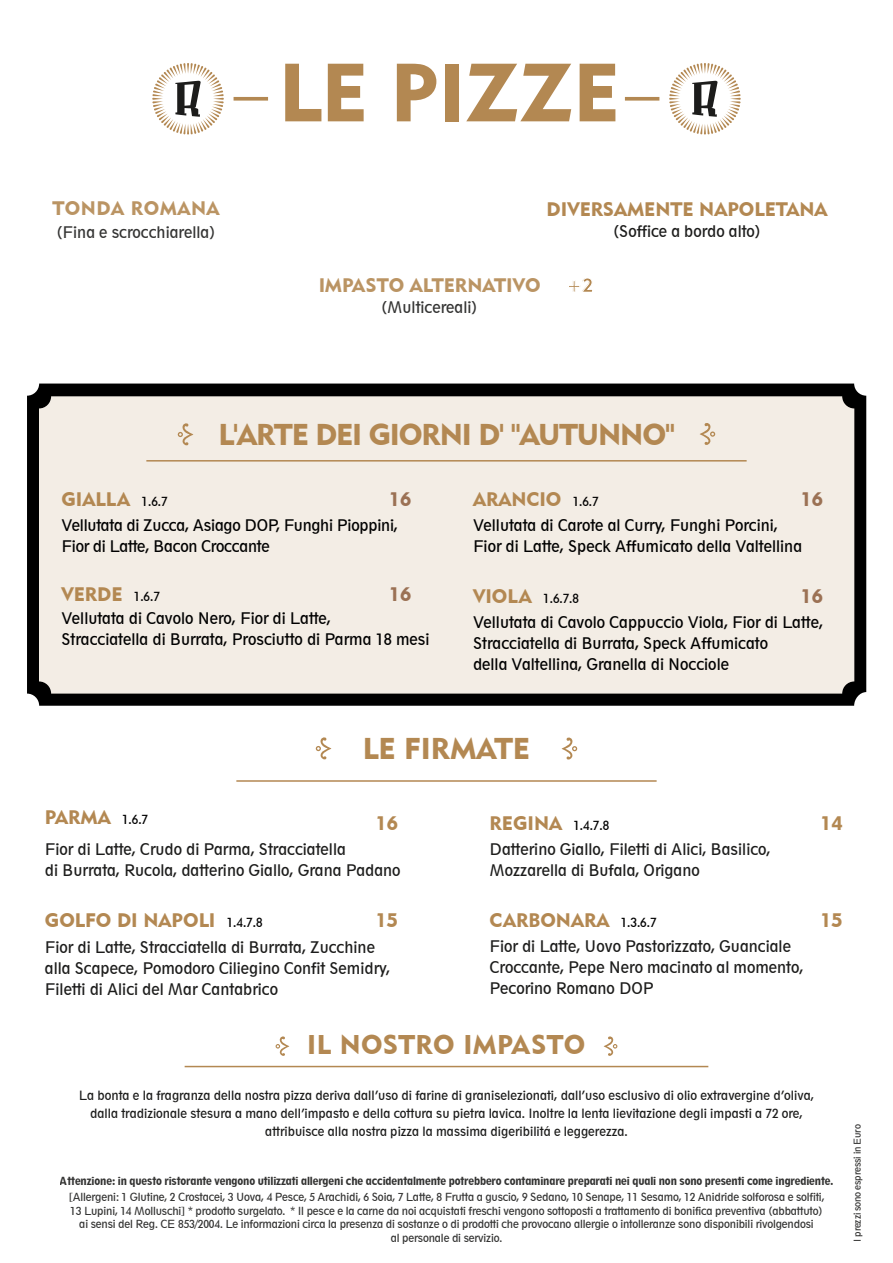
<style>
.page{position:relative;width:893px;height:1263px;background:#fff}
.page>*{position:absolute;margin:0;border:0;box-sizing:border-box;transform-origin:0 0}
.t1{font:81.45px "Geometric 415 BT Black A";letter-spacing:-.005em;color:#b38852}
.t2{font:30px "Geometric 415 BT Black A";letter-spacing:-.035em;color:#b38852}
.t3{font:30px "Geometric 415 BT Black A";color:#b38852}
.t4{font:27px "Geometric 415 BT Black A";letter-spacing:.015em;color:#b38852}
.t5{font:19.5px "Geometric 415 BT Black A";color:#b38852}
.t6{font:19.5px "Geometric 415 BT Black A";letter-spacing:.025em;color:#b38852}
.t7{font:19.5px "Geometric 415 BT Black A";color:#9b7154}
.t8{font:condensed 15px/21px "Geometric 212 BT";color:#1c1c1b}
.t9{font:condensed 15px/21px "Geometric 212 BT";color:#000}
.t10{font:condensed 12px/18px "Geometric 212 BT";color:#1c1c1b;text-align:center}
.t11{font:condensed 12px "Geometric 212 BT";color:#000}
.t12{font:condensed 10.5px/13.5px "Geometric 212 BT";letter-spacing:-.015em;color:#1c1c1b;text-align:center}
.t13{font:800 condensed 10.5px "Geometric 212 BT";letter-spacing:-.015em;color:#1c1c1b}
.t14{font:condensed 9px "Geometric 212 BT";letter-spacing:-.025em;color:#1c1c1b}
.s1{font-family:"Geometric 212 BT";font-stretch:condensed;font-size:12px;color:#000}
.s2{font-family:"Geometric 415 BT Black A";font-stretch:normal;font-size:19.5px;color:#b38852}
</style>
<div class="page">
<svg style="left:27px;top:384px;width:839px;height:322px;background:#0b0b0b"></svg>
<div style="left:39px;top:396px;width:815px;height:297px;background:#f3ede5;border-radius:12px"></div>
<svg style="left:700px;top:423px;width:15px;height:22px"></svg>
<svg style="left:178px;top:423px;width:15px;height:23px"></svg>
<hr style="left:185px;top:1066px;width:523px;height:1px;background:#b38852">
<svg style="left:276px;top:1036px;width:13px;height:20px"></svg>
<svg style="left:604px;top:1036px;width:13px;height:20px"></svg>
<hr style="left:236px;top:780px;width:421px;height:2px;background:#b38852">
<svg style="left:316px;top:737px;width:15px;height:23px"></svg>
<svg style="left:562px;top:737px;width:15px;height:23px"></svg>
<hr style="left:146px;top:460px;width:601px;height:2px;background:#b38852">
<svg style="left:152px;top:63px;width:72px;height:72px"></svg>
<svg style="left:669px;top:63px;width:72px;height:72px"></svg>
<svg style="left:234px;top:97px;width:34px;height:4px"></svg>
<svg style="left:625px;top:97px;width:34px;height:4px"></svg>
<h3 class="t6" style="left:52px;top:197px;width:169px">TONDA ROMANA</h3>
<h3 class="t8" style="left:56px;top:222px;width:161px">(Fina e scrocchiarella)</h3>
<h1 class="t1" style="left:279px;top:43px;width:342px">LE PIZZE</h1>
<h3 class="t5" style="left:547px;top:197px;width:282px">DIVERSAMENTE NAPOLETANA</h3>
<h3 class="t8" style="left:613px;top:221px;width:150px">(Soffice a bordo alto)</h3>
<h3 class="t5" style="left:318px;top:273px;width:224px">IMPASTO ALTERNATIVO</h3>
<h3 class="t8" style="left:381px;top:297px;width:98px">(Multicereali)</h3>
<h3 class="t5" style="left:566px;top:273px;width:29px">+2</h3>
<h2 class="t2" style="left:218px;top:416px;width:458px">L'ARTE DEI GIORNI D' "AUTUNNO"</h2>
<h3 class="t5" style="left:61px;top:488px;width:108px">GIALLA <span class="s1">1.6.7</span></h3>
<h3 class="t7" style="left:389px;top:488px;width:24px">16</h3>
<h3 class="t9" style="left:61px;top:515px;width:338px">Vellutata di Zucca, Asiago DOP, Funghi Pioppini,<br>Fior di Latte, Bacon Croccante</h3>
<h3 class="t5" style="left:61px;top:582px;width:100px">VERDE <span class="s1">1.6.7</span></h3>
<h3 class="t7" style="left:389px;top:582px;width:24px">16</h3>
<h3 class="t9" style="left:61px;top:608px;width:370px">Vellutata di Cavolo Nero, Fior di Latte,<br>Stracciatella di Burrata, Prosciutto di Parma 18 mesi</h3>
<h3 class="t5" style="left:473px;top:488px;width:127px">ARANCIO <span class="s1">1.6.7</span></h3>
<h3 class="t7" style="left:801px;top:488px;width:24px">16</h3>
<h3 class="t9" style="left:473px;top:515px;width:331px">Vellutata di Carote al Curry, Funghi Porcini,<br>Fior di Latte, Speck Affumicato della Valtellina</h3>
<p class="t11" style="left:473px;top:591px;width:108px"><span class="s2">VIOLA</span> 1.6.7.8</p>
<h3 class="t7" style="left:801px;top:585px;width:24px">16</h3>
<h3 class="t9" style="left:473px;top:612px;width:352px">Vellutata di Cavolo Cappuccio Viola, Fior di Latte,<br>Stracciatella di Burrata, Speck Affumicato<br>della Valtellina, Granella di Nocciole</h3>
<h2 class="t3" style="left:363px;top:730px;width:169px">LE FIRMATE</h2>
<h3 class="t5" style="left:45px;top:805px;width:105px">PARMA <span class="s1">1.6.7</span></h3>
<h3 class="t8" style="left:45px;top:838px;width:357px">Fior di Latte, Crudo di Parma, Stracciatella<br>di Burrata, Rucola, datterino Giallo, Grana Padano</h3>
<h3 class="t5" style="left:376px;top:811px;width:24px">16</h3>
<p class="t11" style="left:489px;top:818px;width:121px"><span class="s2">REGINA</span> 1.4.7.8</p>
<h3 class="t8" style="left:489px;top:839px;width:283px">Datterino Giallo, Filetti di Alici, Basilico,<br>Mozzarella di Bufala, Origano</h3>
<h3 class="t5" style="left:820px;top:811px;width:24px">14</h3>
<h3 class="t5" style="left:489px;top:909px;width:168px">CARBONARA <span class="s1">1.3.6.7</span></h3>
<h3 class="t8" style="left:489px;top:936px;width:315px">Fior di Latte, Uovo Pastorizzato, Guanciale<br>Croccante, Pepe Nero macinato al momento,<br>Pecorino Romano DOP</h3>
<h3 class="t5" style="left:45px;top:909px;width:219px">GOLFO DI NAPOLI <span class="s1">1.4.7.8</span></h3>
<h3 class="t5" style="left:820px;top:909px;width:24px">15</h3>
<h3 class="t8" style="left:45px;top:936px;width:347px">Fior di Latte, Stracciatella di Burrata, Zucchine alla Scapece, Pomodoro Ciliegino Confit Semidry,<br>Filetti di Alici del Mar Cantabrico</h3>
<h3 class="t5" style="left:376px;top:909px;width:24px">15</h3>
<h3 class="t4" style="left:307px;top:1028px;width:280px">IL NOSTRO IMPASTO</h3>
<p class="t10" style="left:79px;top:1086px;width:736px">La bonta e la fragranza della nostra pizza deriva dall’uso di farine di graniselezionati, dall’uso esclusivo di olio extravergine d’oliva, dalla tradizionale stesura a mano dell’impasto e della cottura su pietra lavica. Inoltre la lenta lievitazione degli impasti a 72 ore, attribuisce alla nostra pizza la massima digeribilitá e leggerezza.</p>
<p class="t13" style="left:60px;top:1174px;width:775px">Attenzione: in questo ristorante vengono utilizzati allergeni che accidentalmente potrebbero contaminare preparati nei quali non sono presenti come ingrediente.</p>
<p class="t12" style="left:69px;top:1190px;width:757px">[Allergeni: 1 Glutine, 2 Crostacei, 3 Uova, 4 Pesce, 5 Arachidi, 6 Soia, 7 Latte, 8 Frutta a guscio, 9 Sedano, 10 Senape, 11 Sesamo, 12 Anidride solforosa e solfiti, 13 Lupini, 14 Molluschi] * prodotto surgelato. * Il pesce e la carne da noi acquistati freschi vengono sottoposti a trattamento di bonifica preventiva (abbattuto) ai sensi del Reg. CE 853/2004. Le informazioni circa la presenza di sostanze o di prodotti che provocano allergie o intolleranze sono disponibili rivolgendosi<br>al personale di servizio.</p>
<p class="t14" style="left:852px;top:1242px;width:119px;rotate:-90deg">I prezzi sono espressi in Euro</p>
</div>
